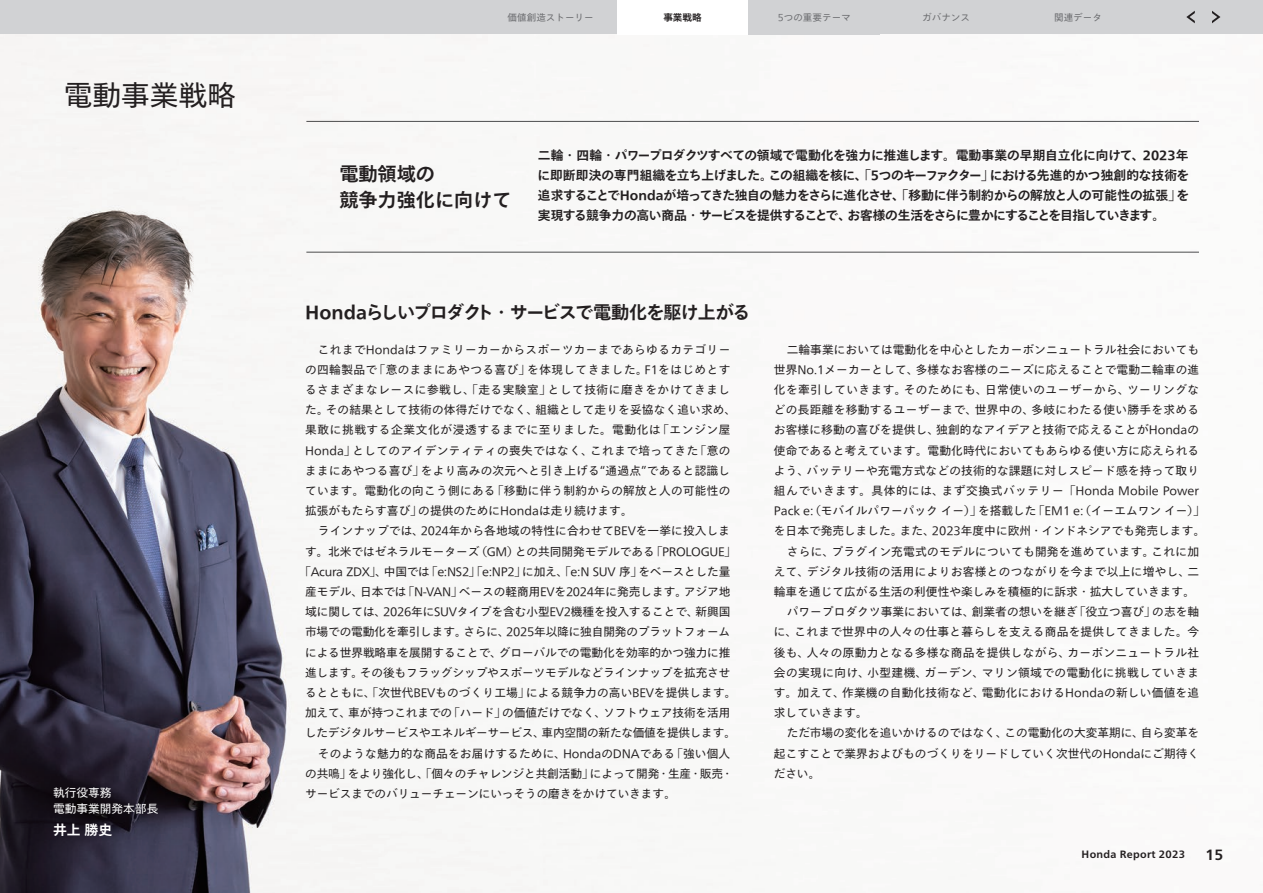
<style>
.page{position:relative;width:1263px;height:893px;background:#fff}
.page>*{position:absolute;margin:0;border:0;box-sizing:border-box;transform-origin:0 0}
.t1{font:28.65px "Tazugane Gothic Std N";color:#231f20}
.t2{font:700 19.2px/26.5px "Tazugane Gothic Std N";color:#231f20}
.t3{font:700 18px "Tazugane Gothic Std N";letter-spacing:-.06em;color:#231f20}
.t4{font:700 14.85px "Neue Frutiger World";color:#231f20}
.t5{font:700 13.8px "Tazugane Gothic Std N";color:#fff}
.t6{font:700 12.75px/20.2px "Tazugane Gothic Std N";letter-spacing:-.08em;color:#231f20;text-align:justify}
.t7{font:11.7px "Tazugane Gothic Std N";letter-spacing:.01em;color:#231f20}
.t8{font:11.7px/20.2px "Tazugane Gothic Std N";letter-spacing:.03em;color:#231f20}
.t9{font:11.7px "Tazugane Gothic Std N";letter-spacing:-.01em;color:#231f20}
.t10{font:11.7px "Tazugane Gothic Std N";letter-spacing:-.015em;color:#231f20}
.t11{font:11.7px "Tazugane Gothic Std N";letter-spacing:.035em;color:#231f20}
.t12{font:11.7px "Tazugane Gothic Std N";letter-spacing:-.02em;color:#231f20}
.t13{font:11.7px "Tazugane Gothic Std N";letter-spacing:.05em;color:#231f20}
.t14{font:11.7px "Tazugane Gothic Std N";letter-spacing:-.025em;color:#231f20}
.t15{font:11.7px/15.9px "Tazugane Gothic Std N";color:#fff}
.t16{font:700 10.65px "Neue Frutiger World";letter-spacing:.03em;color:#231f20}
.t17{font:9.6px "Tazugane Gothic Std N";color:#6c6d70}
.t18{font:700 9.6px "Tazugane Gothic Std N";color:#231f20}
</style>
<div class="page">
<img style="left:0;top:34px;width:1199px;height:859px">
<hr style="left:306px;top:121px;width:893px;height:1px;background:#4b4c4d">
<hr style="left:306px;top:252px;width:893px;height:1px;background:#4b4c4d">
<div style="left:0;top:0;width:1263px;height:34px;background:#d1d2d4"></div>
<svg style="left:1212px;top:11px;width:8px;height:12px"></svg>
<svg style="left:1186px;top:11px;width:9px;height:12px"></svg>
<div style="left:617px;top:0;width:131px;height:34px;background:#fff"></div>
<h1 class="t1" style="left:64px;top:75px;width:174px">電動事業戦略</h1>
<p class="t15" style="left:53px;top:785px;width:107px">執行役専務<br>電動事業開発本部長</p>
<p class="t5" style="left:53px;top:821px;width:61px">井上 勝史</p>
<p class="t17" style="left:508px;top:10px;width:88px">価値創造ストーリー</p>
<p class="t18" style="left:663px;top:10px;width:40px">事業戦略</p>
<p class="t17" style="left:778px;top:10px;width:74px">5つの重要テーマ</p>
<p class="t17" style="left:922px;top:10px;width:49px">ガバナンス</p>
<p class="t17" style="left:1054px;top:10px;width:49px">関連データ</p>
<h2 class="t2" style="left:339px;top:162px;width:174px">電動領域の<br>競争力強化に向けて</h2>
<p class="t6" style="left:538px;top:146px;width:653px">二輪・四輪・パワープロダクツすべての領域で電動化を強力に推進します。電動事業の早期自立化に向けて、2023年に即断即決の専門組織を立ち上げました。この組織を核に、「5つのキーファクター」における先進的かつ独創的な技術を追求することでHondaが培ってきた独自の魅力をさらに進化させ、「移動に伴う制約からの解放と人の可能性の拡張」を実現する競争力の高い商品・サービスを提供することで、お客様の生活をさらに豊かにすることを目指していきます。</p>
<h3 class="t3" style="left:305px;top:300px;width:447px">Hondaらしいプロダクト・サービスで電動化を駆け上がる</h3>
<p class="t8" style="left:305px;top:340px;width:433px;text-indent:13px">これまでHondaはファミリーカーからスポーツカーまであらゆるカテゴリーの四輪製品で「意のままにあやつる喜び」を体現してきました。F1をはじめとするさまざまなレースに参戦し、「走る実験室」として技術に磨きをかけてきました。その結果として技術の体得だけでなく、組織として走りを妥協なく追い求め、果敢に挑戦する企業文化が浸透するまでに至りました。電動化は「エンジン屋Honda」としてのアイデンティティの喪失ではなく、これまで培ってきた「意のままにあやつる喜び」をより高みの次元へと引き上げる“通過点”であると認識しています。電動化の向こう側にある「移動に伴う制約からの解放と人の可能性の拡張がもたらす喜び」の提供のためにHondaは走り続けます。</p>
<p class="t7" style="left:318px;top:523px;width:414px">ラインナップでは、2024年から各地域の特性に合わせてBEVを一挙に投入しま</p>
<p class="t7" style="left:305px;top:543px;width:433px">す。北米ではゼネラルモーターズ（GM）との共同開発モデルである「PROLOGUE」</p>
<p class="t12" style="left:299px;top:563px;width:433px">「Acura ZDX」、中国では「e:NS2」「e:NP2」に加え、「e:N SUV 序」をベースとした量</p>
<p class="t7" style="left:305px;top:583px;width:427px">産モデル、日本では「N-VAN」ベースの軽商用EVを2024年に発売します。アジア地</p>
<p class="t7" style="left:305px;top:604px;width:427px">域に関しては、2026年にSUVタイプを含む小型EV2機種を投入することで、新興国</p>
<p class="t10" style="left:305px;top:624px;width:427px">市場での電動化を牽引します。さらに、2025年以降に独自開発のプラットフォーム</p>
<p class="t9" style="left:305px;top:644px;width:427px">による世界戦略車を展開することで、グローバルでの電動化を効率的かつ強力に推</p>
<p class="t9" style="left:305px;top:664px;width:427px">進します。その後もフラッグシップやスポーツモデルなどラインナップを拡充させ</p>
<p class="t7" style="left:305px;top:684px;width:433px">るとともに、「次世代BEVものづくり工場」による競争力の高いBEVを提供します。</p>
<p class="t10" style="left:305px;top:705px;width:427px">加えて、車が持つこれまでの「ハード」の価値だけでなく、ソフトウェア技術を活用</p>
<p class="t14" style="left:305px;top:725px;width:432px">したデジタルサービスやエネルギーサービス、車内空間の新たな価値を提供します。</p>
<p class="t7" style="left:318px;top:745px;width:414px">そのような魅力的な商品をお届けするために、HondaのDNAである「強い個人</p>
<p class="t9" style="left:305px;top:765px;width:430px">の共鳴」をより強化し、「個々のチャレンジと共創活動」によって開発・生産・販売・</p>
<p class="t9" style="left:305px;top:785px;width:372px">サービスまでのバリューチェーンにいっそうの磨きをかけていきます。</p>
<p class="t7" style="left:787px;top:341px;width:414px">二輪事業においては電動化を中心としたカーボンニュートラル社会においても</p>
<p class="t7" style="left:774px;top:361px;width:427px">世界No.1メーカーとして、多様なお客様のニーズに応えることで電動二輪車の進</p>
<p class="t11" style="left:774px;top:381px;width:427px">化を牽引していきます。そのためにも、日常使いのユーザーから、ツーリングな</p>
<p class="t7" style="left:774px;top:402px;width:427px">どの長距離を移動するユーザーまで、世界中の、多岐にわたる使い勝手を求める</p>
<p class="t7" style="left:774px;top:422px;width:427px">お客様に移動の喜びを提供し、独創的なアイデアと技術で応えることがHondaの</p>
<p class="t7" style="left:774px;top:442px;width:427px">使命であると考えています。電動化時代においてもあらゆる使い方に応えられる</p>
<p class="t7" style="left:774px;top:462px;width:427px">よう、バッテリーや充電方式などの技術的な課題に対しスピード感を持って取り</p>
<p class="t13" style="left:774px;top:482px;width:427px">組んでいきます。具体的には、まず交換式バッテリー「Honda Mobile Power</p>
<p class="t7" style="left:774px;top:503px;width:433px">Pack e:（モバイルパワーパック イー）」を搭載した「EM1 e:（イーエムワン イー）」</p>
<p class="t7" style="left:774px;top:523px;width:433px">を日本で発売しました。また、2023年度中に欧州・インドネシアでも発売します。</p>
<p class="t7" style="left:787px;top:543px;width:414px">さらに、プラグイン充電式のモデルについても開発を進めています。これに加</p>
<p class="t7" style="left:774px;top:563px;width:427px">えて、デジタル技術の活用によりお客様とのつながりを今まで以上に増やし、二</p>
<p class="t7" style="left:774px;top:583px;width:422px">輪車を通じて広がる生活の利便性や楽しみを積極的に訴求・拡大していきます。</p>
<p class="t7" style="left:787px;top:604px;width:414px">パワープロダクツ事業においては、創業者の想いを継ぎ「役立つ喜び」の志を軸</p>
<p class="t7" style="left:774px;top:624px;width:427px">に、これまで世界中の人々の仕事と暮らしを支える商品を提供してきました。今</p>
<p class="t7" style="left:774px;top:644px;width:427px">後も、人々の原動力となる多様な商品を提供しながら、カーボンニュートラル社</p>
<p class="t11" style="left:774px;top:664px;width:427px">会の実現に向け、小型建機、ガーデン、マリン領域での電動化に挑戦していきま</p>
<p class="t7" style="left:774px;top:684px;width:427px">す。加えて、作業機の自動化技術など、電動化におけるHondaの新しい価値を追</p>
<p class="t7" style="left:774px;top:705px;width:95px">求していきます。</p>
<p class="t7" style="left:787px;top:725px;width:414px">ただ市場の変化を追いかけるのではなく、この電動化の大変革期に、自ら変革を</p>
<p class="t7" style="left:774px;top:745px;width:427px">起こすことで業界およびものづくりをリードしていく次世代のHondaにご期待く</p>
<p class="t7" style="left:774px;top:765px;width:48px">ださい。</p>
<p class="t16" style="left:1081px;top:845px;width:105px">Honda Report 2023</p>
<p class="t4" style="left:1205px;top:841px;width:19px">15</p>
</div>
